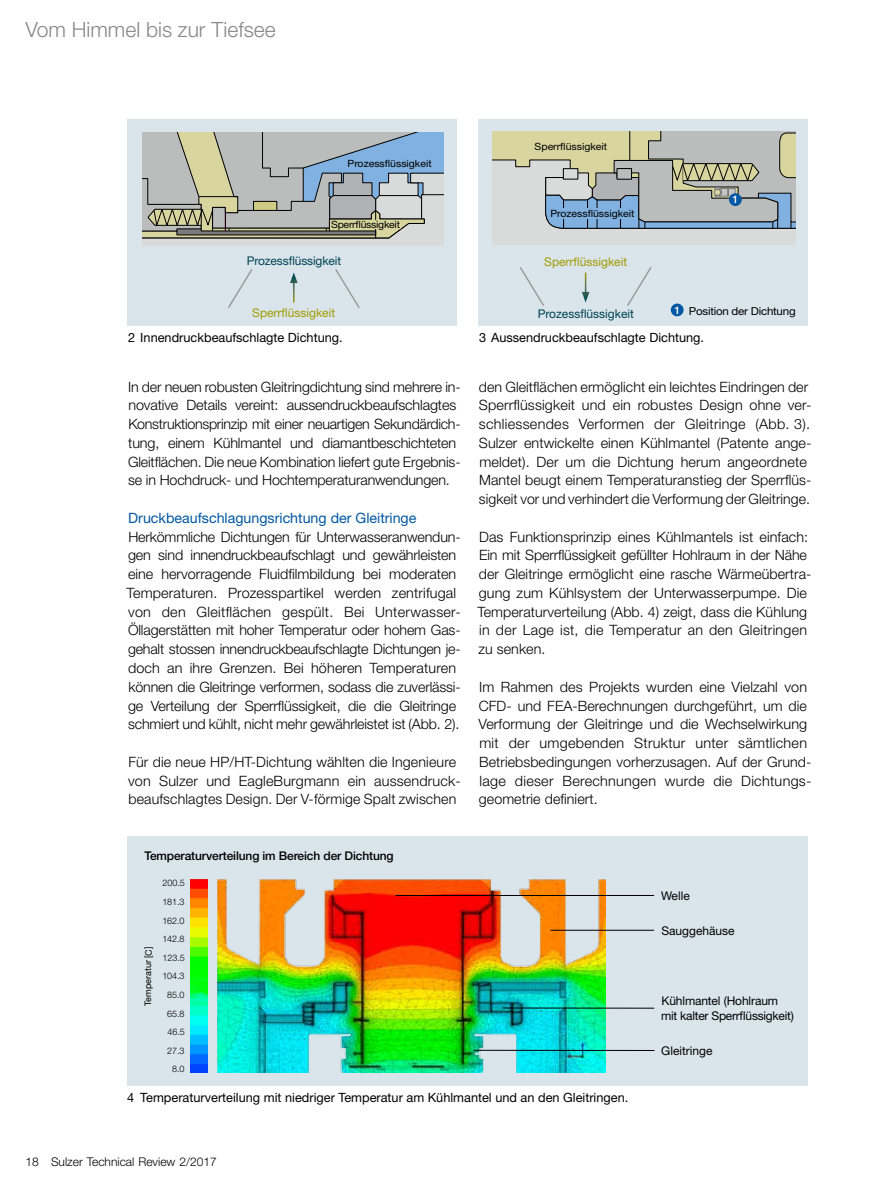
<style>
.page{position:relative;width:893px;height:1191px;background:#fff}
.page>*{position:absolute;margin:0;border:0;box-sizing:border-box;transform-origin:0 0}
.t1{font:300 21px "Helvetica Neue LT Std";color:#868786}
.t2{font:300 14.25px/18.8px "Helvetica Neue LT Std";letter-spacing:.005em;color:#000}
.t3{font:14.25px "Helvetica Neue LT Std";color:#0057a2}
.t4{font:12.75px "Helvetica Neue LT Std";color:#000}
.t5{font:12px/14.4px "Helvetica Neue LT Std";letter-spacing:-.01em;color:#000}
.t6{font:500 12px "Helvetica Neue LT Std";letter-spacing:-.01em;color:#000}
.t7{font:12px "Helvetica Neue LT Std";letter-spacing:-.01em;color:#004353}
.t8{font:12px "Helvetica Neue LT Std";color:#a09c00}
.t9{font:300 12px "Helvetica Neue LT Std";color:#000}
.t10{font:10.95px "Helvetica Neue LT Std";letter-spacing:-.02em;color:#000;scale:1.05 1}
.t11{font:500 10.5px "Helvetica Neue LT Std";color:#fff}
.t12{font:10.05px "Helvetica Neue LT Std";color:#000;scale:1.05 1}
.t13{font:10.05px "Helvetica Neue LT Std";letter-spacing:-.025em;color:#000;scale:1.05 1}
.t14{font:300 9px/18.6px "Helvetica Neue LT Std";letter-spacing:-.01em;color:#000;text-align:right}
.t15{font:9px "Helvetica Neue LT Std";color:#000}
</style>
<div class="page">
<div style="left:128px;top:836px;width:680px;height:249px;background:#d9e4eb"></div>
<img style="left:217px;top:880px;width:389px;height:192px">
<div style="left:478px;top:119px;width:330px;height:206px;background:#d9e4eb"></div>
<div style="left:128px;top:119px;width:329px;height:206px;background:#d9e4eb"></div>
<hr style="left:396px;top:895px;width:258px;height:1px;background:#000">
<hr style="left:551px;top:930px;width:103px;height:1px;background:#000">
<hr style="left:503px;top:1007px;width:151px;height:1px;background:#000">
<hr style="left:474px;top:1050px;width:180px;height:1px;background:#000">
<img style="left:191px;top:880px;width:16px;height:192px">
<svg style="left:142px;top:132px;width:302px;height:114px;background:#acb2b1"></svg>
<svg style="left:492px;top:131px;width:304px;height:114px;background:#b8bdb5"></svg>
<div style="left:714px;top:189px;width:7px;height:7px;border:1px solid #7a7b7a;border-radius:50%"></div>
<div style="left:729px;top:193px;width:13px;height:13px;background:#0057a2;border-radius:50%"></div>
<svg style="left:228px;top:269px;width:25px;height:39px"></svg>
<svg style="left:335px;top:269px;width:25px;height:39px"></svg>
<svg style="left:520px;top:267px;width:24px;height:39px"></svg>
<svg style="left:627px;top:267px;width:25px;height:39px"></svg>
<hr style="left:293px;top:281px;width:2px;height:21px;background:#fff">
<svg style="left:290px;top:272px;width:8px;height:11px"></svg>
<svg style="left:582px;top:272px;width:7px;height:30px"></svg>
<div style="left:548px;top:208px;width:88px;height:11px;background:#80b1e0"></div>
<div style="left:330px;top:220px;width:71px;height:9px;background:#d8d59f"></div>
<div style="left:671px;top:303px;width:13px;height:13px;background:#0057a2;border-radius:50%"></div>
<h1 class="t1" style="left:26px;top:17px;width:252px">Vom Himmel bis zur Tiefsee</h1>
<p class="t12" style="left:348px;top:157px;width:82px">Prozessflüssigkeit</p>
<p class="t13" style="left:331px;top:218px;width:67px">Sperrflüssigkeit</p>
<p class="t7" style="left:247px;top:253px;width:96px">Prozessflüssigkeit</p>
<p class="t12" style="left:535px;top:140px;width:71px">Sperrflüssigkeit</p>
<p class="t12" style="left:550px;top:207px;width:82px">Prozessflüssigkeit</p>
<p class="t8" style="left:544px;top:254px;width:84px">Sperrflüssigkeit</p>
<p class="t8" style="left:252px;top:306px;width:84px">Sperrflüssigkeit</p>
<p class="t7" style="left:538px;top:306px;width:98px">Prozessflüssigkeit</p>
<p class="t11" style="left:733px;top:193px;width:7px">1</p>
<p class="t11" style="left:674px;top:304px;width:7px">1</p>
<p class="t10" style="left:689px;top:304px;width:103px">Position der Dichtung</p>
<p class="t4" style="left:128px;top:330px;width:216px">2 Innendruckbeaufschlagte Dichtung.</p>
<p class="t2" style="left:128px;top:377px;width:334px">In der neuen robusten Gleitringdichtung sind mehrere in&shy;novative Details vereint: aussendruckbeaufschlagtes Konstruktionsprinzip mit einer neuartigen Sekundärdich&shy;tung, einem Kühlmantel und diamantbeschichteten Gleitflächen. Die neue Kombination liefert gute Ergebnis&shy;se in Hochdruck- und Hochtemperaturanwendungen.</p>
<p class="t3" style="left:128px;top:509px;width:290px">Druckbeaufschlagungsrichtung der Gleitringe</p>
<p class="t2" style="left:127px;top:527px;width:336px">Herkömmliche Dichtungen für Unterwasseranwendun&shy;gen sind innendruckbeaufschlagt und gewährleisten eine hervorragende Fluidfilmbildung bei moderaten Temperaturen. Prozesspartikel werden zentrifugal von den Gleitflächen gespült. Bei Unterwasser-Öllagerstätten mit hoher Temperatur oder hohem Gas&shy;gehalt stossen innendruckbeaufschlagte Dichtungen je&shy;doch an ihre Grenzen. Bei höheren Temperaturen können die Gleitringe verformen, sodass die zuverlässi&shy;ge Verteilung der Sperrflüssigkeit, die die Gleitringe schmiert und kühlt, nicht mehr gewährleistet ist (Abb. 2).</p>
<p class="t2" style="left:128px;top:752px;width:334px">Für die neue HP/HT-Dichtung wählten die Ingenieure von Sulzer und EagleBurgmann ein aussendruck&shy;beaufschlagtes Design. Der V-förmige Spalt zwischen</p>
<p class="t4" style="left:479px;top:330px;width:226px">3 Aussendruckbeaufschlagte Dichtung.</p>
<p class="t2" style="left:479px;top:377px;width:334px">den Gleitflächen ermöglicht ein leichtes Eindringen der Sperrflüssigkeit und ein robustes Design ohne ver&shy;schliessendes Verformen der Gleitringe (Abb. 3).<br>Sulzer entwickelte einen Kühlmantel (Patente ange&shy;meldet). Der um die Dichtung herum angeordnete Mantel beugt einem Temperaturanstieg der Sperrflüs&shy;sigkeit vor und verhindert die Verformung der Gleitringe.</p>
<p class="t2" style="left:477px;top:527px;width:336px">Das Funktionsprinzip eines Kühlmantels ist einfach:<br>Ein mit Sperrflüssigkeit gefüllter Hohlraum in der Nähe der Gleitringe ermöglicht eine rasche Wärmeübertra&shy;gung zum Kühlsystem der Unterwasserpumpe. Die Temperaturverteilung (Abb. 4) zeigt, dass die Kühlung in der Lage ist, die Temperatur an den Gleitringen zu senken.</p>
<p class="t2" style="left:479px;top:677px;width:334px">Im Rahmen des Projekts wurden eine Vielzahl von CFD- und FEA-Berechnungen durchgeführt, um die Verformung der Gleitringe und die Wechselwirkung mit der umgebenden Struktur unter sämtlichen Betriebsbedingungen vorherzusagen. Auf der Grund&shy;lage dieser Berechnungen wurde die Dichtungs&shy;geometrie definiert.</p>
<p class="t6" style="left:144px;top:849px;width:251px">Temperaturverteilung im Bereich der Dichtung</p>
<p class="t14" style="left:162px;top:873px;width:24px">200.5<br>181.3<br>162.0<br>142.8<br>123.5<br>104.3<br>85.0<br>65.8<br>46.5<br>27.3<br>8.0</p>
<p class="t15" style="left:142px;top:1006px;width:61px;rotate:-90deg">Temperatur [C]</p>
<p class="t5" style="left:661px;top:888px;width:30px">Welle</p>
<p class="t5" style="left:661px;top:923px;width:75px">Sauggehäuse</p>
<p class="t5" style="left:661px;top:993px;width:134px">Kühlmantel (Hohlraum mit kalter Sperrflüssigkeit)</p>
<p class="t5" style="left:661px;top:1043px;width:53px">Gleitringe</p>
<p class="t4" style="left:127px;top:1090px;width:502px">4 Temperaturverteilung mit niedriger Temperatur am Kühlmantel und an den Gleitringen.</p>
<p class="t9" style="left:26px;top:1153px;width:193px">18 Sulzer Technical Review 2/2017</p>
</div>
